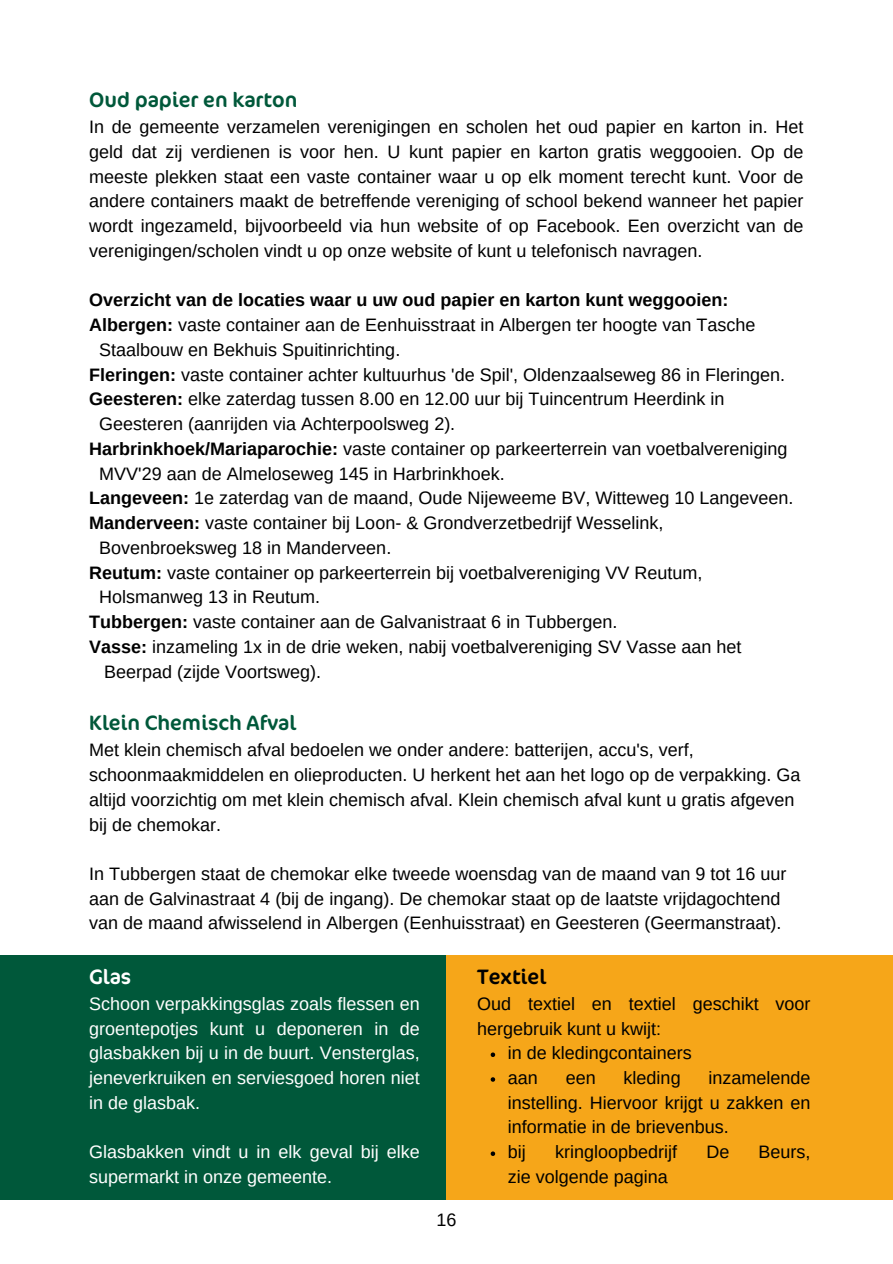
<style>
.page{position:relative;width:893px;height:1264px;background:#fff}
.page>*{position:absolute;margin:0;border:0;box-sizing:border-box;transform-origin:0 0}
.t1{font:21px "Cocon";color:#00583a}
.t2{font:21px "Cocon";color:#000}
.t3{font:21px "Cocon";color:#fff}
.t4{font:18px/24.8px "Arimo";color:#000}
.t5{font:18px/24.8px "Arimo";color:#fff;text-align:justify}
.t6{font:700 18px "Arimo";color:#000}
.s1{font-weight:700}
</style>
<div class="page">
<div style="left:0;top:955px;width:446px;height:244px;background:#00583a"></div>
<div style="left:446px;top:955px;width:446px;height:244px;background:#f6a619"></div>
<svg style="left:490px;top:1052px;width:5px;height:4px"></svg>
<svg style="left:490px;top:1077px;width:5px;height:4px"></svg>
<svg style="left:490px;top:1151px;width:5px;height:4px"></svg>
<p class="t1" style="left:89px;top:88px;width:209px">Oud papier en karton</p>
<p class="t4" style="left:89px;top:115px;width:715px;text-align:justify">In de gemeente verzamelen verenigingen en scholen het oud papier en karton in. Het geld dat zij verdienen is voor hen. U kunt papier en karton gratis weggooien. Op de meeste plekken staat een vaste container waar u op elk moment terecht kunt. Voor de andere containers maakt de betreffende vereniging of school bekend wanneer het papier wordt ingezameld, bijvoorbeeld via hun website of op Facebook. Een overzicht van de verenigingen/scholen vindt u op onze website of kunt u telefonisch navragen.</p>
<p class="t6" style="left:89px;top:288px;width:640px">Overzicht van de locaties waar u uw oud papier en karton kunt weggooien:</p>
<p class="t4" style="left:89px;top:313px;width:667px"><span class="s1">Albergen:</span> vaste container aan de Eenhuisstraat in Albergen ter hoogte van Tasche</p>
<p class="t4" style="left:99px;top:337px;width:302px">Staalbouw en Bekhuis Spuitinrichting.</p>
<p class="t4" style="left:89px;top:362px;width:697px"><span class="s1">Fleringen:</span> vaste container achter kultuurhus 'de Spil', Oldenzaalseweg 86 in Fleringen.</p>
<p class="t4" style="left:89px;top:387px;width:636px"><span class="s1">Geesteren:</span> elke zaterdag tussen 8.00 en 12.00 uur bij Tuincentrum Heerdink in</p>
<p class="t4" style="left:99px;top:411px;width:357px">Geesteren (aanrijden via Achterpoolsweg 2).</p>
<p class="t4" style="left:89px;top:436px;width:699px"><span class="s1">Harbrinkhoek/Mariaparochie:</span> vaste container op parkeerterrein van voetbalvereniging</p>
<p class="t4" style="left:99px;top:461px;width:407px">MVV'29 aan de Almeloseweg 145 in Harbrinkhoek.</p>
<p class="t4" style="left:89px;top:486px;width:705px"><span class="s1">Langeveen:</span> 1e zaterdag van de maand, Oude Nijeweeme BV, Witteweg 10 Langeveen.</p>
<p class="t4" style="left:89px;top:510px;width:575px"><span class="s1">Manderveen:</span> vaste container bij Loon- &amp; Grondverzetbedrijf Wesselink,</p>
<p class="t4" style="left:99px;top:535px;width:293px">Bovenbroeksweg 18 in Manderveen.</p>
<p class="t4" style="left:89px;top:560px;width:614px"><span class="s1">Reutum:</span> vaste container op parkeerterrein bij voetbalvereniging VV Reutum,</p>
<p class="t4" style="left:99px;top:585px;width:222px">Holsmanweg 13 in Reutum.</p>
<p class="t4" style="left:89px;top:609px;width:529px"><span class="s1">Tubbergen:</span> vaste container aan de Galvanistraat 6 in Tubbergen.</p>
<p class="t4" style="left:89px;top:634px;width:653px"><span class="s1">Vasse:</span> inzameling 1x in de drie weken, nabij voetbalvereniging SV Vasse aan het</p>
<p class="t4" style="left:104px;top:659px;width:218px">Beerpad (zijde Voortsweg).</p>
<p class="t1" style="left:89px;top:711px;width:208px">Klein Chemisch Afval</p>
<p class="t4" style="left:89px;top:737px;width:712px">Met klein chemisch afval bedoelen we onder andere: batterijen, accu's, verf, schoonmaakmiddelen en olieproducten. U herkent het aan het logo op de verpakking. Ga altijd voorzichtig om met klein chemisch afval. Klein chemisch afval kunt u gratis afgeven bij de chemokar.</p>
<p class="t4" style="left:89px;top:861px;width:698px">In Tubbergen staat de chemokar elke tweede woensdag van de maand van 9 tot 16 uur aan de Galvinastraat 4 (bij de ingang). De chemokar staat op de laatste vrijdagochtend van de maand afwisselend in Albergen (Eenhuisstraat) en Geesteren (Geermanstraat).</p>
<p class="t3" style="left:89px;top:964px;width:43px">Glas</p>
<p class="t5" style="left:89px;top:991px;width:332px">Schoon verpakkingsglas zoals flessen en groentepotjes kunt u deponeren in de glasbakken bij u in de buurt. Vensterglas, jeneverkruiken en serviesgoed horen niet in de glasbak.</p>
<p class="t5" style="left:89px;top:1139px;width:332px">Glasbakken vindt u in elk geval bij elke supermarkt in onze gemeente.</p>
<p class="t2" style="left:477px;top:964px;width:70px">Textiel</p>
<p class="t4" style="left:477px;top:991px;width:335px">Oud textiel en textiel geschikt voor hergebruik kunt u kwijt:</p>
<p class="t4" style="left:507px;top:1040px;width:185px">in de kledingcontainers aan</p>
<p class="t4" style="left:507px;top:1065px;width:304px;text-indent:201px">inzamelende instelling. Hiervoor krijgt u zakken en informatie in de brievenbus.<br>bij</p>
<p class="t4" style="left:565px;top:1065px;width:31px">een</p>
<p class="t4" style="left:623px;top:1065px;width:58px">kleding</p>
<p class="t4" style="left:555px;top:1139px;width:123px">kringloopbedrijf</p>
<p class="t4" style="left:706px;top:1139px;width:24px">De</p>
<p class="t4" style="left:758px;top:1139px;width:53px">Beurs,</p>
<p class="t4" style="left:507px;top:1164px;width:161px">zie volgende pagina</p>
<p class="t4" style="left:436px;top:1207px;width:21px">16</p>
</div>
